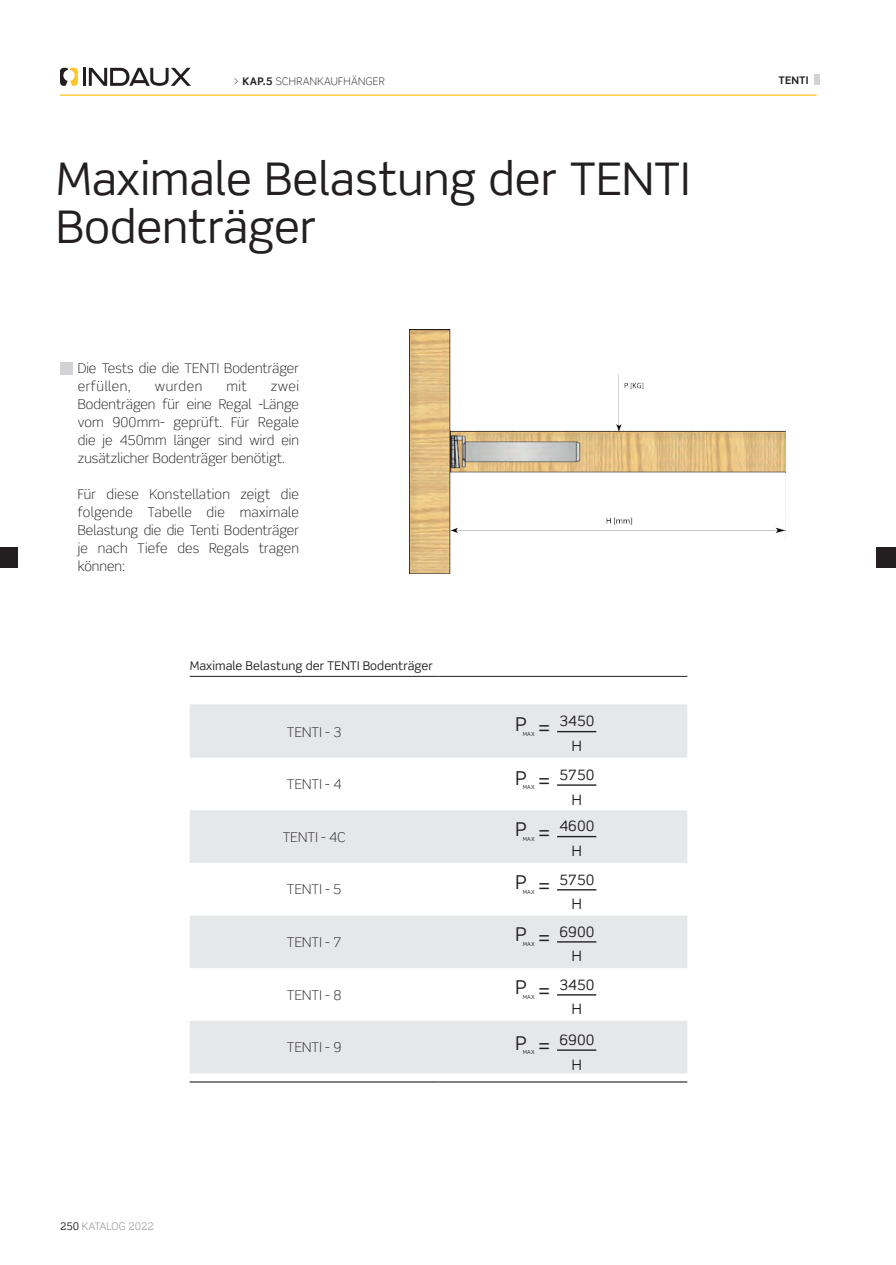
<style>
.page{position:relative;width:896px;height:1265px;background:#fff}
.page>*{position:absolute;margin:0;border:0;box-sizing:border-box;transform-origin:0 0}
.port__titulo{font:45px/48px "Scene Pro";color:#231f20}
.TITULU_1{font:19.05px "Scene Pro";color:#231f20}
.TITULU_1-2{font:14.25px "Scene Pro";letter-spacing:.01em;color:#231f20}
.texto{font:300 13.5px/18px "Scene Pro";color:#231f20;text-align:justify}
.tabl__texto{font:300 13.5px "Scene Pro";letter-spacing:.01em;color:#231f20}
.tabl__TITULO{font:12px "Scene Pro";letter-spacing:.005em;color:#231f20}
.t1{font:300 10.5px "Scene Pro";letter-spacing:.03em;color:#231f20}
.t2{font:10.5px "Scene Pro";color:#a8a9ad}
.cab__TITULU_1{font:700 10.5px "Scene Pro";letter-spacing:.01em;color:#231f20}
.TITULU_1-3{font:5.55px "Scene Pro";letter-spacing:.01em;color:#231f20}
.s1{font-weight:700}
.s2{color:#231f20}
</style>
<div class="page">
<hr style="left:60px;top:95px;width:756px;height:1px;background:#fec210">
<svg style="left:60px;top:68px;width:18px;height:18px"></svg>
<hr style="left:83px;top:68px;width:3px;height:18px;background:#231f20">
<svg style="left:89px;top:68px;width:102px;height:18px"></svg>
<div style="left:814px;top:75px;width:5px;height:10px;background:#d1d2d4"></div>
<div style="left:60px;top:362px;width:13px;height:13px;background:#d1d2d4"></div>
<svg style="left:190px;top:706px;width:497px;height:367px;fill:#e6e7e9"></svg>
<hr style="left:190px;top:676px;width:248px;height:1px;background:#231f20">
<hr style="left:438px;top:676px;width:249px;height:1px;background:#231f20">
<hr style="left:190px;top:705px;width:248px;height:1px;background:#e6e7e9">
<hr style="left:438px;top:705px;width:249px;height:1px;background:#e6e7e9">
<hr style="left:190px;top:1081px;width:248px;height:1px;background:#231f20">
<hr style="left:438px;top:1081px;width:249px;height:1px;background:#231f20">
<hr style="left:557px;top:731px;width:39px;height:1px;background:#231f20">
<hr style="left:557px;top:784px;width:39px;height:2px;background:#231f20">
<hr style="left:557px;top:836px;width:39px;height:1px;background:#231f20">
<hr style="left:557px;top:889px;width:39px;height:1px;background:#231f20">
<hr style="left:557px;top:941px;width:39px;height:1px;background:#231f20">
<hr style="left:557px;top:994px;width:39px;height:1px;background:#231f20">
<hr style="left:557px;top:1049px;width:39px;height:2px;background:#231f20">
<img style="left:409px;top:329px;width:376px;height:245px">
<div style="left:876px;top:547px;width:20px;height:21px;background:#231f20"></div>
<div style="left:0;top:547px;width:18px;height:21px;background:#231f20"></div>
<p class="t1" style="left:233px;top:75px;width:153px">&gt; <span class="s1">KAP.5</span> SCHRANKAUFHÄNGER</p>
<p class="cab__TITULU_1" style="left:778px;top:74px;width:31px">TENTI</p>
<p class="port__titulo" style="left:56px;top:154px;width:636px">Maximale Belastung der TENTI<br>Bodenträger</p>
<p class="texto" style="left:78px;top:359px;width:223px">Die Tests die die TENTI Bodenträger erfüllen,</p>
<p class="texto" style="left:78px;top:377px;width:223px;text-indent:193px">zwei Bodenträgen für eine Regal -Länge vom 900mm- geprüft. Für Regale die je 450mm länger sind wird ein zusätzlicher Bodenträger benötigt.</p>
<p class="texto" style="left:78px;top:485px;width:223px">Für diese Konstellation zeigt die folgende Tabelle die maximale Belastung die die Tenti Bodenträger je nach Tiefe des Regals tragen können:</p>
<p class="texto" style="left:155px;top:377px;width:49px">wurden</p>
<p class="texto" style="left:226px;top:377px;width:22px">mit</p>
<p class="tabl__TITULO" style="left:190px;top:658px;width:244px">Maximale Belastung der TENTI Bodenträger</p>
<p class="tabl__texto" style="left:287px;top:724px;width:56px">TENTI - 3</p>
<p class="tabl__texto" style="left:287px;top:776px;width:56px">TENTI - 4</p>
<p class="tabl__texto" style="left:283px;top:829px;width:64px">TENTI - 4C</p>
<p class="tabl__texto" style="left:287px;top:881px;width:56px">TENTI - 5</p>
<p class="tabl__texto" style="left:287px;top:934px;width:56px">TENTI - 7</p>
<p class="tabl__texto" style="left:287px;top:987px;width:56px">TENTI - 8</p>
<p class="tabl__texto" style="left:287px;top:1039px;width:56px">TENTI - 9</p>
<p class="t2" style="left:60px;top:1219px;width:95px"><span class="s2">250</span> KATALOG 2022</p>
<p class="TITULU_1" style="left:515px;top:712px;width:13px">P</p>
<p class="TITULU_1-3" style="left:523px;top:730px;width:13px">MAX</p>
<p class="TITULU_1" style="left:538px;top:716px;width:13px">=</p>
<p class="TITULU_1" style="left:515px;top:766px;width:13px">P</p>
<p class="TITULU_1-3" style="left:523px;top:784px;width:13px">MAX</p>
<p class="TITULU_1" style="left:538px;top:770px;width:13px">=</p>
<p class="TITULU_1" style="left:515px;top:817px;width:13px">P</p>
<p class="TITULU_1-3" style="left:523px;top:835px;width:13px">MAX</p>
<p class="TITULU_1" style="left:538px;top:821px;width:13px">=</p>
<p class="TITULU_1" style="left:515px;top:871px;width:13px">P</p>
<p class="TITULU_1-3" style="left:523px;top:888px;width:13px">MAX</p>
<p class="TITULU_1" style="left:538px;top:874px;width:13px">=</p>
<p class="TITULU_1" style="left:515px;top:923px;width:13px">P</p>
<p class="TITULU_1-3" style="left:523px;top:940px;width:13px">MAX</p>
<p class="TITULU_1" style="left:538px;top:926px;width:13px">=</p>
<p class="TITULU_1" style="left:515px;top:976px;width:13px">P</p>
<p class="TITULU_1-3" style="left:523px;top:993px;width:13px">MAX</p>
<p class="TITULU_1" style="left:538px;top:979px;width:13px">=</p>
<p class="TITULU_1" style="left:515px;top:1031px;width:13px">P</p>
<p class="TITULU_1-3" style="left:523px;top:1049px;width:13px">MAX</p>
<p class="TITULU_1" style="left:538px;top:1035px;width:13px">=</p>
<p class="TITULU_1-2" style="left:559px;top:712px;width:37px">3450</p>
<p class="TITULU_1-2" style="left:572px;top:737px;width:11px">H</p>
<p class="TITULU_1-2" style="left:559px;top:766px;width:37px">5750</p>
<p class="TITULU_1-2" style="left:572px;top:790px;width:11px">H</p>
<p class="TITULU_1-2" style="left:559px;top:817px;width:37px">4600</p>
<p class="TITULU_1-2" style="left:572px;top:842px;width:11px">H</p>
<p class="TITULU_1-2" style="left:559px;top:870px;width:37px">5750</p>
<p class="TITULU_1-2" style="left:572px;top:895px;width:11px">H</p>
<p class="TITULU_1-2" style="left:559px;top:923px;width:37px">6900</p>
<p class="TITULU_1-2" style="left:572px;top:947px;width:11px">H</p>
<p class="TITULU_1-2" style="left:559px;top:975px;width:37px">3450</p>
<p class="TITULU_1-2" style="left:572px;top:1000px;width:11px">H</p>
<p class="TITULU_1-2" style="left:559px;top:1031px;width:37px">6900</p>
<p class="TITULU_1-2" style="left:572px;top:1055px;width:11px">H</p>
</div>
